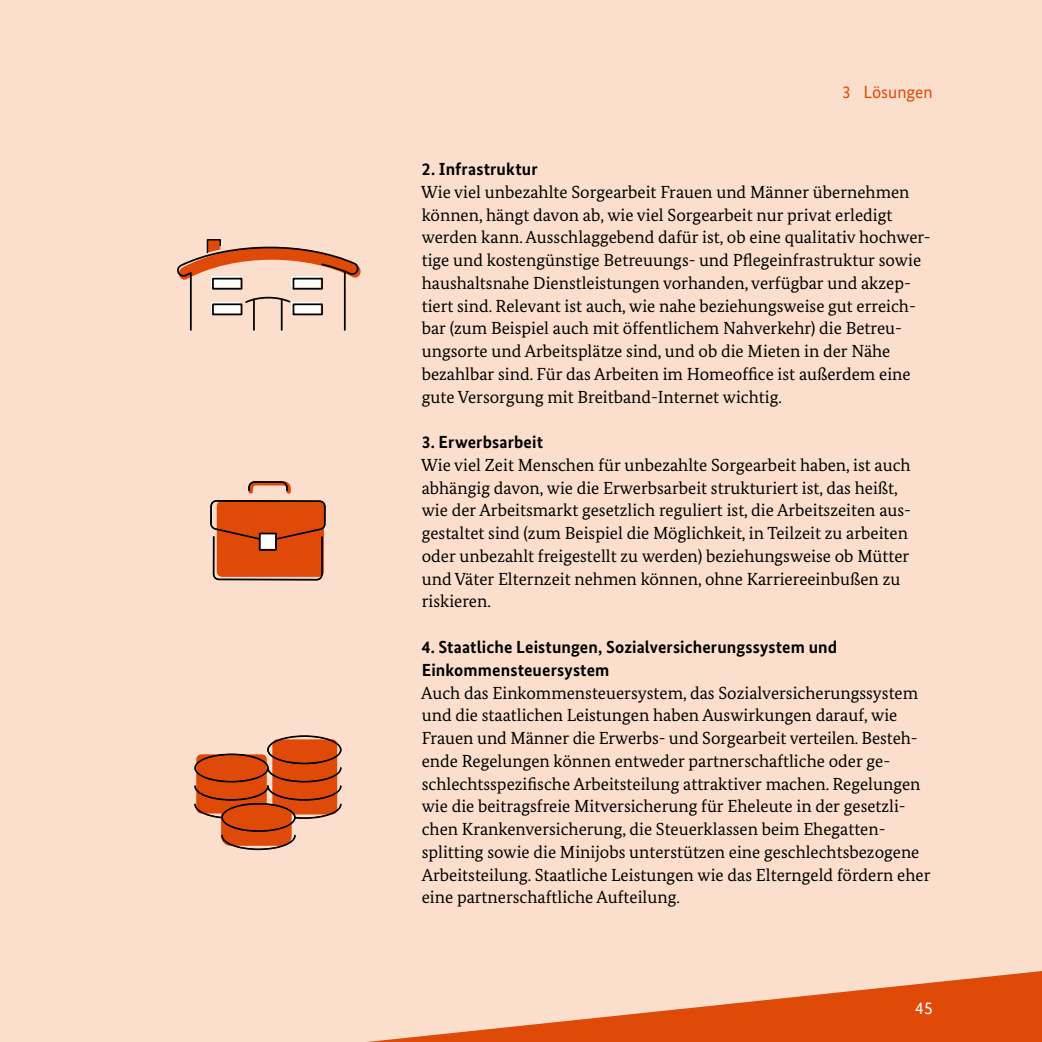
<style>
.page{position:relative;width:1042px;height:1042px;background:#fbdfcc}
.page>*{position:absolute;margin:0;border:0;box-sizing:border-box;transform-origin:0 0}
.t1{font:17.5px/22.8px "Bundes Serif";color:#000}
.t2{font:700 17.5px/22.8px "Bundes Sans";letter-spacing:.01em;color:#000}
.t3{font:17.5px "Bundes Sans";color:#e04a09}
.t4{font:17.5px "Bundes Sans";color:#fff}
</style>
<div class="page">
<svg style="left:367px;top:971px;width:675px;height:71px"></svg>
<div style="left:211px;top:277px;width:28px;height:10px;background:#fff"></div>
<div style="left:291px;top:277px;width:29px;height:10px;background:#fff"></div>
<div style="left:211px;top:302px;width:28px;height:10px;background:#fff"></div>
<div style="left:291px;top:302px;width:29px;height:10px;background:#fff"></div>
<svg style="left:245px;top:296px;width:46px;height:8px"></svg>
<svg style="left:177px;top:239px;width:184px;height:41px"></svg>
<hr style="left:253px;top:299px;width:2px;height:31px;background:#000">
<hr style="left:281px;top:299px;width:2px;height:31px;background:#000">
<div style="left:212px;top:278px;width:30px;height:12px;border:2px solid #000"></div>
<div style="left:293px;top:278px;width:30px;height:12px;border:2px solid #000"></div>
<div style="left:212px;top:303px;width:30px;height:12px;border:2px solid #000"></div>
<div style="left:293px;top:303px;width:30px;height:12px;border:2px solid #000"></div>
<hr style="left:344px;top:271px;width:2px;height:59px;background:#000">
<hr style="left:190px;top:273px;width:2px;height:57px;background:#000">
<svg style="left:210px;top:500px;width:116px;height:80px;background:#cd531e"></svg>
<svg style="left:248px;top:481px;width:43px;height:13px"></svg>
<svg style="left:194px;top:735px;width:148px;height:115px"></svg>
<p class="t3" style="left:842px;top:81px;width:92px">3 Lösungen</p>
<h5 class="t2" style="left:422px;top:158px;width:117px">2. Infrastruktur</h5>
<p class="t1" style="left:421px;top:180px;width:511px">Wie viel unbezahlte Sorgearbeit Frauen und Männer übernehmen können, hängt davon ab, wie viel Sorgearbeit nur privat erledigt werden kann. Ausschlaggebend dafür ist, ob eine qualitativ hochwer&shy;tige und kostengünstige Betreuungs- und Pflegeinfrastruktur sowie haushaltsnahe Dienstleistungen vorhanden, verfügbar und akzep&shy;tiert sind. Relevant ist auch, wie nahe beziehungsweise gut erreich&shy;bar (zum Beispiel auch mit öffentlichem Nahverkehr) die Betreu&shy;ungsorte und Arbeitsplätze sind, und ob die Mieten in der Nähe bezahlbar sind. Für das Arbeiten im Homeoffice ist außerdem eine gute Versorgung mit Breitband-Internet wichtig.</p>
<h5 class="t2" style="left:422px;top:431px;width:123px">3. Erwerbsarbeit</h5>
<p class="t1" style="left:421px;top:453px;width:491px">Wie viel Zeit Menschen für unbezahlte Sorgearbeit haben, ist auch abhängig davon, wie die Erwerbsarbeit strukturiert ist, das heißt, wie der Arbeitsmarkt gesetzlich reguliert ist, die Arbeitszeiten aus&shy;gestaltet sind (zum Beispiel die Möglichkeit, in Teilzeit zu arbeiten oder unbezahlt freigestellt zu werden) beziehungsweise ob Mütter und Väter Elternzeit nehmen können, ohne Karriereeinbußen zu riskieren.</p>
<h5 class="t2" style="left:422px;top:635px;width:417px">4. Staatliche Leistungen, Sozialversicherungssystem und<br>Einkommensteuersystem</h5>
<p class="t1" style="left:421px;top:681px;width:511px">Auch das Einkommensteuersystem, das Sozialversicherungssystem und die staatlichen Leistungen haben Auswirkungen darauf, wie Frauen und Männer die Erwerbs- und Sorgearbeit verteilen. Besteh&shy;ende Regelungen können entweder partnerschaftliche oder ge&shy;schlechtsspezifische Arbeitsteilung attraktiver machen. Regelungen wie die beitragsfreie Mitversicherung für Eheleute in der gesetzli&shy;chen Krankenversicherung, die Steuerklassen beim Ehegatten&shy;splitting sowie die Minijobs unterstützen eine geschlechtsbezogene Arbeitsteilung. Staatliche Leistungen wie das Elterngeld fördern eher eine partnerschaftliche Aufteilung.</p>
<p class="t4" style="left:915px;top:997px;width:19px">45</p>
</div>
